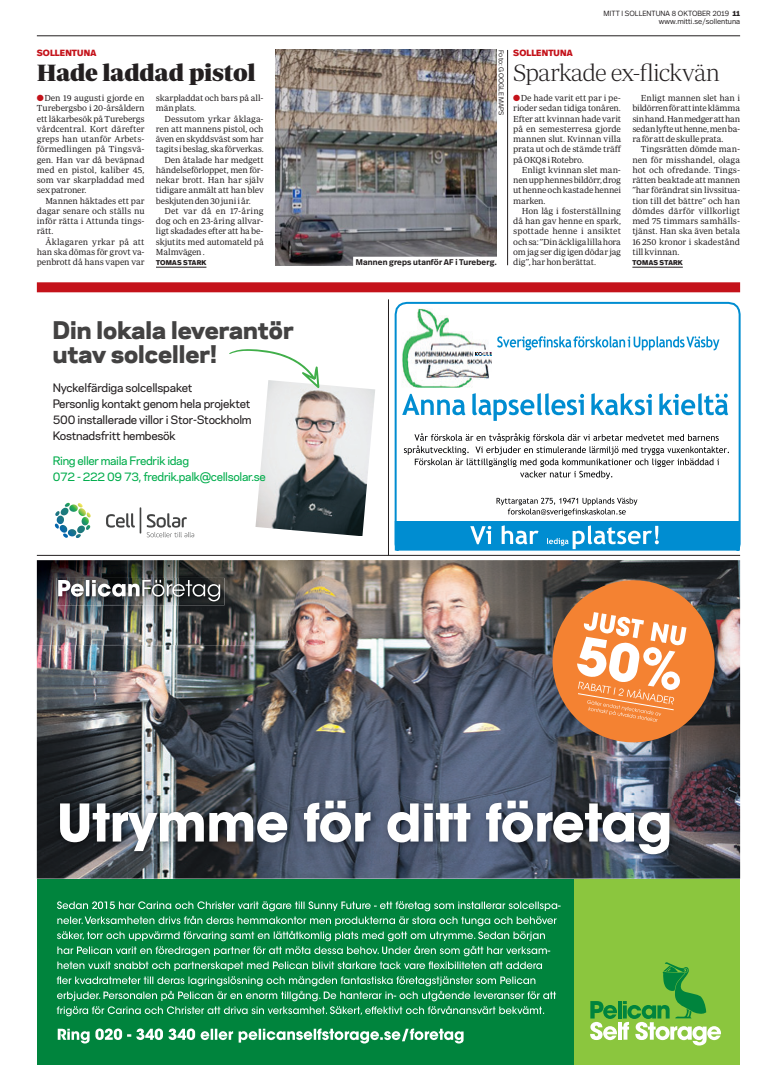
<style>
.page{position:relative;width:777px;height:1075px;background:#fff}
.page>*{position:absolute;margin:0;border:0;box-sizing:border-box;transform-origin:0 0}
.t1{font:24px "Periodico Display Xt Lg";letter-spacing:-.04em;color:#231f20}
.t2{font:24px "Periodico Display";letter-spacing:-.025em;color:#231f20}
.t3{font:800 22.9px/24px "Galaxie Polaris";color:#434242}
.t4{font:500 11px/16px "Galaxie Polaris";letter-spacing:-.02em;color:#231f20}
.t5{font:500 11px/16px "Galaxie Polaris";letter-spacing:-.03em;color:#01ad4c}
.t6{font:800 9px "Real Head OT";letter-spacing:.015em;color:#c4121a}
.t7{font:8.9px/10.3px "Periodico Text Lg";letter-spacing:-.015em;color:#231f20;text-align:justify}
.t8{font:8.9px "Periodico Text Lg";letter-spacing:.015em;color:#231f20}
.t9{font:600 8.2px "Real Head OT";letter-spacing:.015em;color:#231f20}
.t10{font:300 7.5px/8px "Real Head OT";color:#231f20;text-align:right}
.t11{font:800 7px "Real Head OT";letter-spacing:.035em;color:#231f20}
.t12{font:300 7px "Real Head OT";letter-spacing:.005em;color:#231f20}
.s1{color:#c4121a}
.s2{font-weight:800}
</style>
<div class="page">
<hr style="left:37px;top:36px;width:703px;height:1px;background:#231f20">
<div style="left:37px;top:282px;width:703px;height:10px;background:#c4121a"></div>
<hr style="left:156px;top:267px;width:50px;height:1px;background:#231f20">
<img style="left:275px;top:50px;width:222px;height:215px">
<hr style="left:632px;top:267px;width:51px;height:1px;background:#231f20">
<hr style="left:507px;top:50px;width:1px;height:215px;background:#231f20">
<div style="left:353px;top:257px;width:147px;height:11px;background:#fff"></div>
<hr style="left:37px;top:555px;width:703px;height:1px;background:#231f20">
<hr style="left:388px;top:299px;width:1px;height:256px;background:#231f20">
<img style="left:255px;top:384px;width:120px;height:152px">
<svg style="left:229px;top:349px;width:90px;height:40px"></svg>
<svg style="left:106px;top:507px;width:35px;height:26px"></svg>
<svg style="left:55px;top:503px;width:36px;height:35px"></svg>
<svg style="left:147px;top:513px;width:47px;height:24px"></svg>
<svg style="left:394px;top:301px;width:346px;height:197px"></svg>
<img style="left:401px;top:308px;width:91px;height:80px">
<img style="left:475px;top:351px;width:17px;height:5px">
<svg style="left:497px;top:336px;width:222px;height:14px"></svg>
<svg style="left:402px;top:394px;width:63px;height:21px"></svg>
<svg style="left:472px;top:393px;width:112px;height:28px"></svg>
<svg style="left:591px;top:393px;width:61px;height:22px"></svg>
<svg style="left:659px;top:393px;width:69px;height:22px"></svg>
<svg style="left:404px;top:433px;width:325px;height:46px"></svg>
<svg style="left:382px;top:498px;width:358px;height:58px"></svg>
<div style="left:515px;top:864px;width:225px;height:201px;background:#8bc63e"></div>
<svg style="left:590px;top:962px;width:131px;height:83px"></svg>
<div style="left:37px;top:878px;width:536px;height:187px;background:#00843d"></div>
<svg style="left:57px;top:901px;width:503px;height:115px"></svg>
<svg style="left:58px;top:1028px;width:405px;height:15px"></svg>
<img style="left:37px;top:560px;width:703px;height:319px">
<img style="left:54px;top:795px;width:623px;height:67px">
<svg style="left:60px;top:801px;width:609px;height:53px"></svg>
<img style="left:37px;top:560px;width:287px;height:85px">
<img style="left:56px;top:578px;width:168px;height:27px">
<svg style="left:58px;top:580px;width:162px;height:21px"></svg>
<svg style="left:541px;top:569px;width:185px;height:185px;background:#885d42"></svg>
<svg style="left:577px;top:612px;width:109px;height:110px"></svg>
<p class="t6" style="left:37px;top:47px;width:61px">SOLLENTUNA</p>
<h1 class="t2" style="left:37px;top:59px;width:220px">Hade laddad pistol</h1>
<p class="t7" style="left:37px;top:93px;width:109px"><span class="s1">●</span>Den 19 augusti gjorde en Turebergsbo i 20-årsåldern ett läkarbesök på Turebergs vårdcentral. Kort därefter greps han utanför Arbets&shy;förmedlingen på Tingsvä&shy;gen. Han var då beväpnad med en pistol, kaliber 45, som var skarpladdad med sex patroner.</p>
<p class="t7" style="left:37px;top:195px;width:109px;text-indent:8px">Mannen häktades ett par dagar senare och ställs nu inför rätta i Attunda tings&shy;rätt.</p>
<p class="t7" style="left:37px;top:236px;width:109px;text-indent:8px">Åklagaren yrkar på att han ska dömas för grovt va&shy;penbrott då hans vapen var</p>
<p class="t7" style="left:156px;top:93px;width:109px">skarpladdat och bars på all&shy;män plats.</p>
<p class="t7" style="left:164px;top:113px;width:101px">Dessutom yrkar åklaga-</p>
<p class="t7" style="left:156px;top:124px;width:109px">ren att mannens pistol, och</p>
<p class="t7" style="left:156px;top:134px;width:109px">även en skyddsväst som har</p>
<p class="t7" style="left:156px;top:144px;width:109px">tagits i beslag, ska förverkas.</p>
<p class="t7" style="left:164px;top:154px;width:101px">Den åtalade har medgett</p>
<p class="t7" style="left:156px;top:165px;width:109px">händelseförloppet, men för-</p>
<p class="t7" style="left:156px;top:175px;width:109px">nekar brott. Han har själv</p>
<p class="t7" style="left:156px;top:185px;width:109px">tidigare anmält att han blev</p>
<p class="t7" style="left:156px;top:195px;width:96px">beskjuten den 30 juni i år.</p>
<p class="t8" style="left:164px;top:206px;width:101px">Det var då en 17-åring</p>
<p class="t7" style="left:156px;top:216px;width:109px">dog och en 23-åring allvar-</p>
<p class="t7" style="left:156px;top:226px;width:109px">ligt skadades efter att ha be-</p>
<p class="t7" style="left:156px;top:236px;width:109px">skjutits med automateld på</p>
<p class="t7" style="left:156px;top:247px;width:50px">Malmvägen .</p>
<p class="t11" style="left:156px;top:258px;width:52px">TOMAS STARK</p>
<h2 class="t3" style="left:53px;top:317px;width:242px">Din lokala leverantör utav solceller!</h2>
<p class="t4" style="left:53px;top:379px;width:200px">Nyckelfärdiga solcellspaket<br>Personlig kontakt genom hela projektet 500 installerade villor i Stor-Stockholm Kostnadsfritt hembesök</p>
<p class="t5" style="left:53px;top:452px;width:215px">Ring eller maila Fredrik idag<br>072 - 222 09 73, fredrik.palk@cellsolar.se</p>
<p class="t10" style="left:603px;top:10px;width:138px">MITT I SOLLENTUNA 8 OKTOBER 2019 <span class="s2">11 </span>www.mitti.se/sollentuna</p>
<p class="t12" style="left:505px;top:50px;width:66px;rotate:90deg">Foto: Google maps</p>
<p class="t9" style="left:356px;top:257px;width:142px">Mannen greps utanför AF i Tureberg.</p>
<p class="t6" style="left:513px;top:47px;width:61px">SOLLENTUNA</p>
<h1 class="t1" style="left:513px;top:60px;width:208px">Sparkade ex-flickvän</h1>
<p class="t7" style="left:513px;top:93px;width:109px"><span class="s1">●</span>De hade varit ett par i pe&shy;rioder sedan tidiga tonåren.<br>Efter att kvinnan hade varit på en semesterresa gjorde mannen slut. Kvinnan villa prata ut och de stämde träff på OKQ8 i Rotebro.</p>
<p class="t7" style="left:513px;top:165px;width:109px;text-indent:8px">Enligt kvinnan slet man&shy;nen upp hennes bildörr, drog ut henne och kastade hennei marken.</p>
<p class="t7" style="left:513px;top:206px;width:109px;text-indent:8px">Hon låg i fosterställning då han gav henne en spark, spottade henne i ansiktet och sa: ”Din äckliga lilla hora om jag ser dig igen dödar jag dig”, har hon berättat.</p>
<p class="t7" style="left:632px;top:93px;width:109px;text-indent:8px">Enligt mannen slet han i bildörren för att inte klämma sin hand. Han medger att han sedan lyfte ut henne, men ba&shy;ra för att de skulle prata.</p>
<p class="t7" style="left:632px;top:144px;width:109px;text-indent:8px">Tingsrätten dömde man&shy;nen för misshandel, olaga hot och ofredande. Tings&shy;rätten beaktade att mannen ”har förändrat sin livssitua&shy;tion till det bättre” och han dömdes därför villkorligt med 75 timmars samhälls&shy;tjänst. Han ska även betala 16 250 kronor i skadestånd till kvinnan.</p>
<p class="t11" style="left:632px;top:258px;width:52px">TOMAS STARK</p>
</div>
